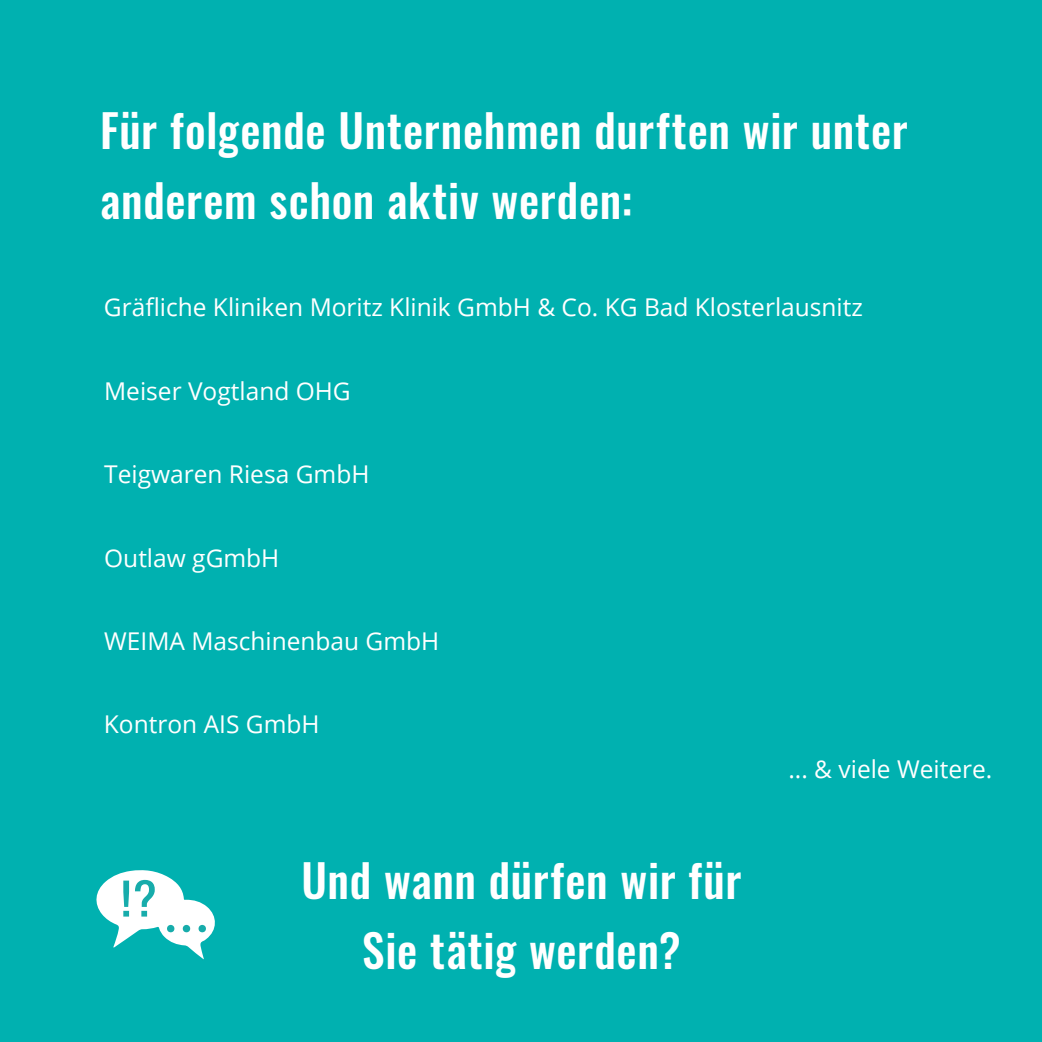
<style>
.page{position:relative;width:1042px;height:1042px;background:#00b1b0}
.page>*{position:absolute;margin:0;border:0;box-sizing:border-box;transform-origin:0 0}
.t1{font:50.4px "Arial Rounded MT Bold";color:#17acab}
.t2{font:45.32px/70px "Oswald";letter-spacing:.015em;color:#fff}
.t3{font:24.5px "Open Sans";color:#fff}
</style>
<div class="page">
<svg style="left:96px;top:870px;width:119px;height:90px"></svg>
<h2 class="t2" style="left:100px;top:91px;width:809px">Für folgende Unternehmen durften wir unter anderem schon aktiv werden:</h2>
<p class="t3" style="left:104px;top:290px;width:760px">Gräfliche Kliniken Moritz Klinik GmbH &amp; Co. KG Bad Klosterlausnitz</p>
<p class="t3" style="left:104px;top:374px;width:248px">Meiser Vogtland OHG</p>
<p class="t3" style="left:104px;top:457px;width:267px">Teigwaren Riesa GmbH</p>
<p class="t3" style="left:104px;top:541px;width:177px">Outlaw gGmbH</p>
<p class="t3" style="left:104px;top:624px;width:337px">WEIMA Maschinenbau GmbH</p>
<p class="t3" style="left:104px;top:707px;width:217px">Kontron AIS GmbH</p>
<h1 class="t1" style="left:119px;top:884px;width:92px"><sup>!?</sup> ...</h1>
<h2 class="t2" style="left:301px;top:841px;width:441px;text-align:center">Und wann dürfen wir für<br>Sie tätig werden?</h2>
<p class="t3" style="left:788px;top:752px;width:205px">... &amp; viele Weitere.</p>
</div>
